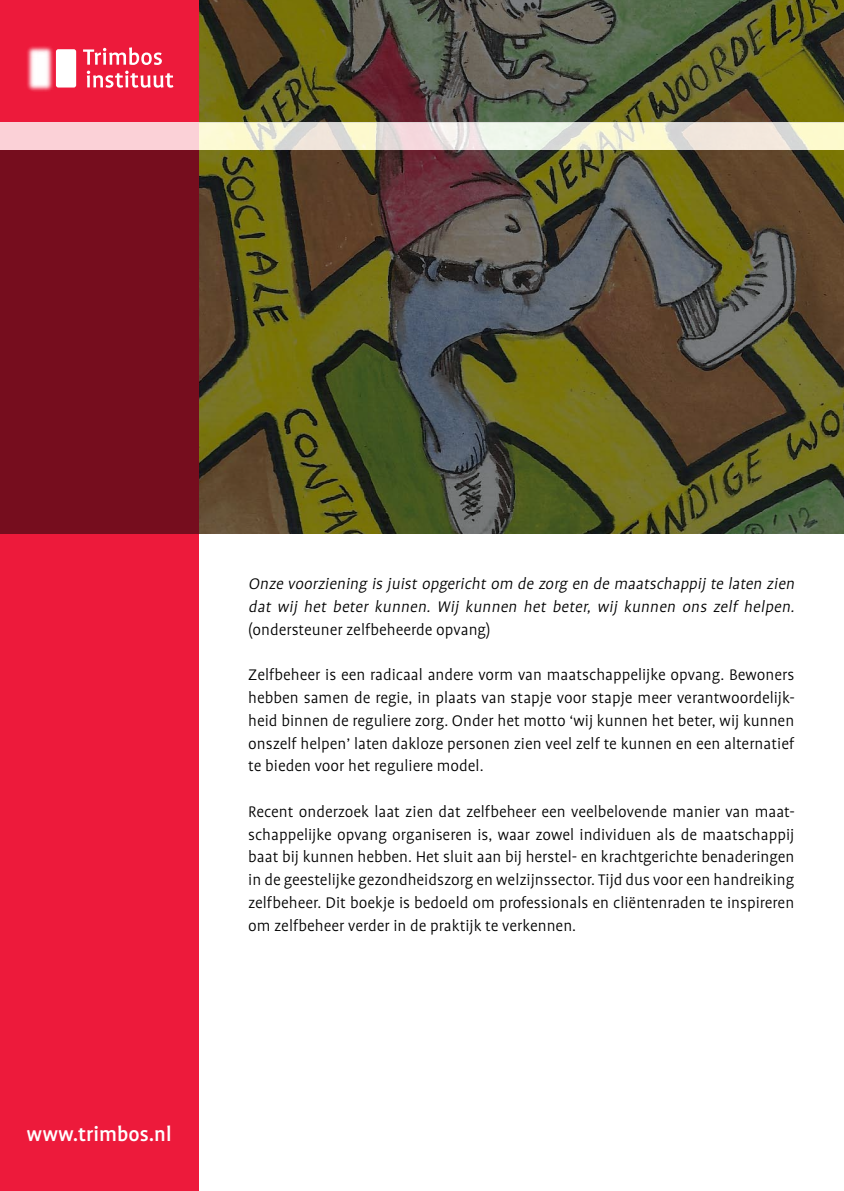
<style>
.page{position:relative;width:844px;height:1191px;background:#fff}
.page>*{position:absolute;margin:0;border:0;box-sizing:border-box;transform-origin:0 0}
.t1{font:500 22.75px "Profile";color:#fff}
.t2{font:300 17.5px/22.8px "Profile";color:#000;text-align:justify}
.t3{font:italic 300 17.5px/22.8px "Profile";color:#000}
</style>
<div class="page">
<div style="left:0;top:0;width:198px;height:1191px;background:#ed1a3b"></div>
<svg style="left:198px;top:0;width:645px;height:123px;background:#585532"></svg>
<svg style="left:0;top:123px;width:843px;height:27px;background:#f1e4d9"></svg>
<svg style="left:86px;top:47px;width:76px;height:18px"></svg>
<svg style="left:87px;top:71px;width:86px;height:17px"></svg>
<img style="left:27px;top:46px;width:59px;height:46px">
<svg style="left:0;top:150px;width:843px;height:383px;background:#5e412a"></svg>
<h1 class="t1" style="left:27px;top:1122px;width:146px">www.trimbos.nl</h1>
<p class="t3" style="left:248px;top:572px;width:550px">Onze voorziening is juist opgericht om de zorg en de maatschappij te laten zien dat wij het beter kunnen. Wij kunnen het beter, wij kunnen ons zelf helpen.</p>
<p class="t2" style="left:248px;top:618px;width:244px">(ondersteuner zelfbeheerde opvang)</p>
<p class="t2" style="left:248px;top:663px;width:548px">Zelfbeheer is een radicaal andere vorm van maatschappelijke opvang. Bewoners hebben samen de regie, in plaats van stapje voor stapje meer verantwoordelijk&shy;heid binnen de reguliere zorg. Onder het motto ‘wij kunnen het beter, wij kunnen onszelf helpen’ laten dakloze personen zien veel zelf te kunnen en een alternatief te bieden voor het reguliere model.</p>
<p class="t2" style="left:248px;top:800px;width:548px">Recent onderzoek laat zien dat zelfbeheer een veelbelovende manier van maat&shy;schappelijke opvang organiseren is, waar zowel individuen als de maatschappij baat bij kunnen hebben. Het sluit aan bij herstel- en krachtgerichte benaderingen in de geestelijke gezondheidszorg en welzijnssector. Tijd dus voor een handreiking zelfbeheer. Dit boekje is bedoeld om professionals en cliëntenraden te inspireren om zelfbeheer verder in de praktijk te verkennen.</p>
</div>
